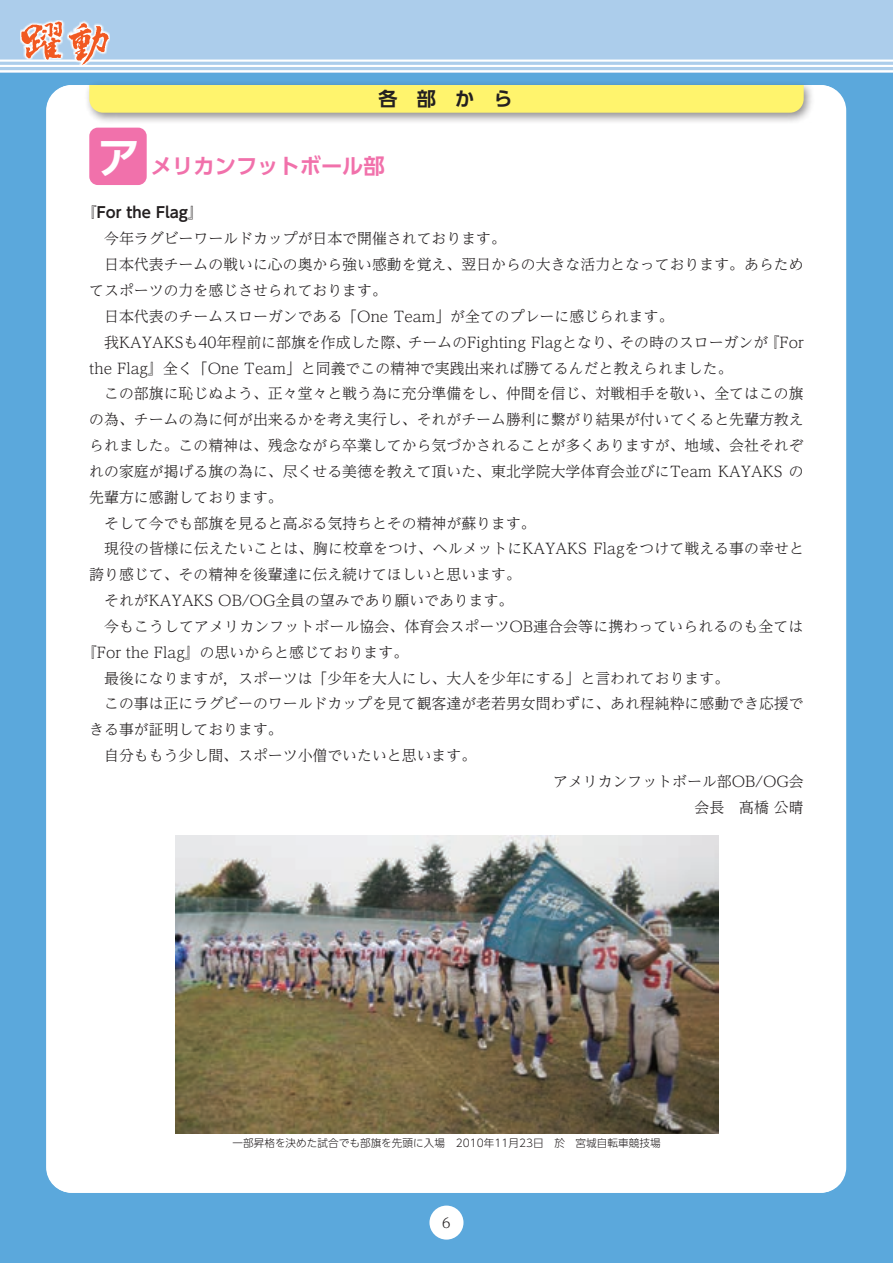
<style>
.page{position:relative;width:893px;height:1263px;background:#5ba8dc}
.page>*{position:absolute;margin:0;border:0;box-sizing:border-box;transform-origin:0 0}
.t1{font:700 21.3px "UD Shin Go Pro De";color:#f171ab}
.t2{font:700 19.2px "UD Shin Go Pro De";color:#231f20}
.t3{font:300 14.85px "UD Reimin Pro";color:#231f20}
.t4{font:700 14.85px "UD Shin Go Pro De";color:#231f20}
.t5{font:300 13.8px "UD Reimin Pro";color:#231f20}
.t6{font:300 10.65px "UD Shin Go NT Pro";color:#231f20}
.s1{font-size:42.45px;color:#fff}
</style>
<div class="page">
<div style="left:0;top:0;width:893px;height:72px;background:#accdeb"></div>
<hr style="left:0;top:60px;width:893px;height:2px;background:#fff">
<hr style="left:0;top:65px;width:893px;height:2px;background:#fff">
<hr style="left:0;top:70px;width:893px;height:2px;background:#fff">
<svg style="left:20px;top:20px;width:90px;height:45px"></svg>
<img style="left:21px;top:21px;width:87px;height:44px">
<div style="left:429px;top:1205px;width:34px;height:34px;background:#fff;border-radius:50%"></div>
<div style="left:46px;top:85px;width:800px;height:1108px;background:#fff;border-radius:26px"></div>
<div style="left:89px;top:128px;width:58px;height:57px;background:#f171ab;border-radius:9px"></div>
<div style="left:84px;top:80px;width:731px;height:44px;background:#231f20;opacity:.5"></div>
<div style="left:89px;top:85px;width:715px;height:28px;background:#fff46d"></div>
<img style="left:175px;top:836px;width:543px;height:297px">
<p class="t2" style="left:379px;top:83px;width:135px">各　部　か　ら</p>
<h1 class="t1" style="left:98px;top:148px;width:289px"><span class="s1">ア</span>メリカンフットボール部</h1>
<p class="t4" style="left:82px;top:201px;width:123px">『For the Flag』</p>
<p class="t3" style="left:104px;top:227px;width:403px">今年ラグビーワールドカップが日本で開催されております。</p>
<p class="t3" style="left:104px;top:252px;width:701px">日本代表チームの戦いに心の奥から強い感動を覚え、翌日からの大きな活力となっております。あらため</p>
<p class="t3" style="left:89px;top:278px;width:299px">てスポーツの力を感じさせられております。</p>
<p class="t3" style="left:104px;top:304px;width:571px">日本代表のチームスローガンである「One Team」が全てのプレーに感じられます。</p>
<p class="t3" style="left:104px;top:330px;width:701px">我KAYAKSも40年程前に部旗を作成した際、チームのFighting Flagとなり、その時のスローガンが『For</p>
<p class="t3" style="left:89px;top:356px;width:645px">the Flag』全く「One Team」と同義でこの精神で実践出来れば勝てるんだと教えられました。</p>
<p class="t3" style="left:104px;top:382px;width:701px">この部旗に恥じぬよう、正々堂々と戦う為に充分準備をし、仲間を信じ、対戦相手を敬い、全てはこの旗</p>
<p class="t3" style="left:89px;top:407px;width:716px">の為、チームの為に何が出来るかを考え実行し、それがチーム勝利に繋がり結果が付いてくると先輩方教え</p>
<p class="t3" style="left:89px;top:433px;width:716px">られました。この精神は、残念ながら卒業してから気づかされることが多くありますが、地域、会社それぞ</p>
<p class="t3" style="left:89px;top:459px;width:716px">れの家庭が掲げる旗の為に、尽くせる美徳を教えて頂いた、東北学院大学体育会並びにTeam KAYAKS の</p>
<p class="t3" style="left:89px;top:485px;width:195px">先輩方に感謝しております。</p>
<p class="t3" style="left:104px;top:511px;width:433px">そして今でも部旗を見ると高ぶる気持ちとその精神が蘇ります。</p>
<p class="t3" style="left:104px;top:537px;width:701px">現役の皆様に伝えたいことは、胸に校章をつけ、ヘルメットにKAYAKS Flagをつけて戦える事の幸せと</p>
<p class="t3" style="left:89px;top:562px;width:433px">誇り感じて、その精神を後輩達に伝え続けてほしいと思います。</p>
<p class="t3" style="left:104px;top:588px;width:411px">それがKAYAKS OB/OG全員の望みであり願いであります。</p>
<p class="t3" style="left:104px;top:614px;width:701px">今もこうしてアメリカンフットボール協会、体育会スポーツOB連合会等に携わっていられるのも全ては</p>
<p class="t3" style="left:82px;top:640px;width:328px">『For the Flag』の思いからと感じております。</p>
<p class="t3" style="left:104px;top:666px;width:627px">最後になりますが，スポーツは「少年を大人にし、大人を少年にする」と言われております。</p>
<p class="t3" style="left:104px;top:692px;width:701px">この事は正にラグビーのワールドカップを見て観客達が老若男女問わずに、あれ程純粋に感動でき応援で</p>
<p class="t3" style="left:89px;top:717px;width:195px">きる事が証明しております。</p>
<p class="t3" style="left:104px;top:743px;width:374px">自分ももう少し間、スポーツ小僧でいたいと思います。</p>
<p class="t3" style="left:553px;top:769px;width:252px">アメリカンフットボール部OB/OG会</p>
<p class="t3" style="left:694px;top:795px;width:111px">会長　髙橋 公晴</p>
<p class="t6" style="left:232px;top:1134px;width:430px">一部昇格を決めた試合でも部旗を先頭に入場　2010年11月23日　於　宮城自転車競技場</p>
<p class="t5" style="left:442px;top:1212px;width:10px">6</p>
</div>
